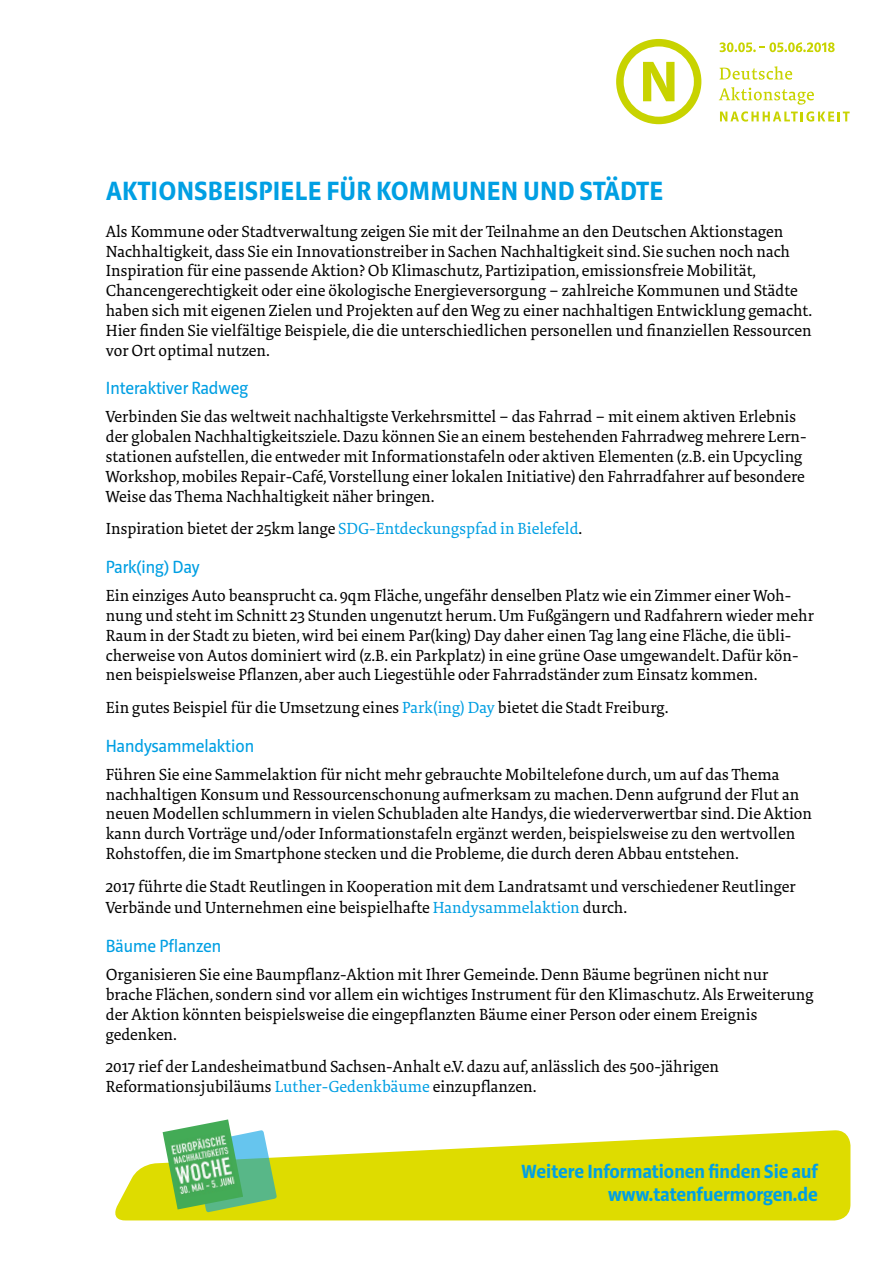
<style>
.page{position:relative;width:893px;height:1263px;background:#fff}
.page>*{position:absolute;margin:0;border:0;box-sizing:border-box;transform-origin:0 0}
.t1{font:700 27px "Riga";letter-spacing:.01em;color:#009fe3}
.t2{font:700 19.5px/23.4px "Riga";color:#009fe3;text-align:right}
.t3{font:18px "Riga";color:#009fe3}
.t4{font:16.5px/19.8px "Tundra OT";color:#000}
.s1{color:#009fe3}
</style>
<div class="page">
<svg style="left:616px;top:39px;width:85px;height:85px"></svg>
<svg style="left:719px;top:66px;width:73px;height:14px"></svg>
<svg style="left:719px;top:87px;width:95px;height:18px"></svg>
<svg style="left:720px;top:111px;width:130px;height:11px"></svg>
<svg style="left:720px;top:42px;width:115px;height:10px"></svg>
<svg style="left:115px;top:1130px;width:735px;height:90px;fill:#dedc00"></svg>
<svg style="left:193px;top:1130px;width:84px;height:82px"></svg>
<img style="left:163px;top:1119px;width:80px;height:90px">
<h1 class="t1" style="left:106px;top:176px;width:559px">AKTIONSBEISPIELE FÜR KOMMUNEN UND STÄDTE</h1>
<p class="t4" style="left:106px;top:222px;width:708px">Als Kommune oder Stadtverwaltung zeigen Sie mit der Teilnahme an den Deutschen Aktionstagen Nachhaltigkeit, dass Sie ein Innovationstreiber in Sachen Nachhaltigkeit sind. Sie suchen noch nach Inspiration für eine passende Aktion? Ob Klimaschutz, Partizipation, emissionsfreie Mobilität, Chancengerechtigkeit oder eine ökologische Energieversorgung – zahlreiche Kommunen und Städte haben sich mit eigenen Zielen und Projekten auf den Weg zu einer nachhaltigen Entwicklung gemacht.<br>Hier finden Sie vielfältige Beispiele, die die unterschiedlichen personellen und finanziellen Ressourcen vor Ort optimal nutzen.</p>
<p class="t3" style="left:106px;top:378px;width:144px">Interaktiver Radweg</p>
<p class="t4" style="left:106px;top:408px;width:702px">Verbinden Sie das weltweit nachhaltigste Verkehrsmittel – das Fahrrad – mit einem aktiven Erlebnis der globalen Nachhaltigkeitsziele. Dazu können Sie an einem bestehenden Fahrradweg mehrere Lern&shy;stationen aufstellen, die entweder mit Informationstafeln oder aktiven Elementen (z.B. ein Upcycling Workshop, mobiles Repair-Café, Vorstellung einer lokalen Initiative) den Fahrradfahrer auf besondere Weise das Thema Nachhaltigkeit näher bringen.</p>
<p class="t4" style="left:106px;top:519px;width:478px">Inspiration bietet der 25km lange <span class="s1">SDG-Entdeckungspfad in Bielefeld</span>.</p>
<p class="t3" style="left:106px;top:557px;width:95px">Park(ing) Day</p>
<p class="t4" style="left:106px;top:586px;width:710px">Ein einziges Auto beansprucht ca. 9qm Fläche, ungefähr denselben Platz wie ein Zimmer einer Woh&shy;nung und steht im Schnitt 23 Stunden ungenutzt herum. Um Fußgängern und Radfahrern wieder mehr Raum in der Stadt zu bieten, wird bei einem Par(king) Day daher einen Tag lang eine Fläche, die übli&shy;cherweise von Autos dominiert wird (z.B. ein Parkplatz) in eine grüne Oase umgewandelt. Dafür kön&shy;nen beispielsweise Pflanzen, aber auch Liegestühle oder Fahrradständer zum Einsatz kommen.</p>
<p class="t4" style="left:106px;top:698px;width:564px">Ein gutes Beispiel für die Umsetzung eines <span class="s1">Park(ing) Day</span> bietet die Stadt Freiburg.</p>
<p class="t3" style="left:106px;top:736px;width:150px">Handysammelaktion</p>
<p class="t4" style="left:106px;top:765px;width:708px">Führen Sie eine Sammelaktion für nicht mehr gebrauchte Mobiltelefone durch, um auf das Thema nachhaltigen Konsum und Ressourcenschonung aufmerksam zu machen. Denn aufgrund der Flut an neuen Modellen schlummern in vielen Schubladen alte Handys, die wiederverwertbar sind. Die Aktion kann durch Vorträge und/oder Informationstafeln ergänzt werden, beispielsweise zu den wertvollen Rohstoffen, die im Smartphone stecken und die Probleme, die durch deren Abbau entstehen.</p>
<p class="t4" style="left:106px;top:876px;width:691px;line-height:21.6px">2017 führte die Stadt Reutlingen in Kooperation mit dem Landratsamt und verschiedener Reutlinger<br>Verbände und Unternehmen eine beispielhafte <span class="s1">Handysammelaktion</span> durch.</p>
<p class="t3" style="left:106px;top:936px;width:117px">Bäume Pflanzen</p>
<p class="t4" style="left:106px;top:965px;width:709px">Organisieren Sie eine Baumpflanz-Aktion mit Ihrer Gemeinde. Denn Bäume begrünen nicht nur brache Flächen, sondern sind vor allem ein wichtiges Instrument für den Klimaschutz. Als Erweiterung der Aktion könnten beispielsweise die eingepflanzten Bäume einer Person oder einem Ereignis gedenken.</p>
<p class="t4" style="left:106px;top:1057px;width:615px">2017 rief der Landesheimatbund Sachsen-Anhalt e.V. dazu auf, anlässlich des 500-jährigen<br>Reformationsjubiläums <span class="s1">Luther-Gedenkbäume</span> einzupflanzen.</p>
<p class="t2" style="left:522px;top:1160px;width:298px">Weitere Informationen finden Sie auf www.tatenfuermorgen.de</p>
</div>
